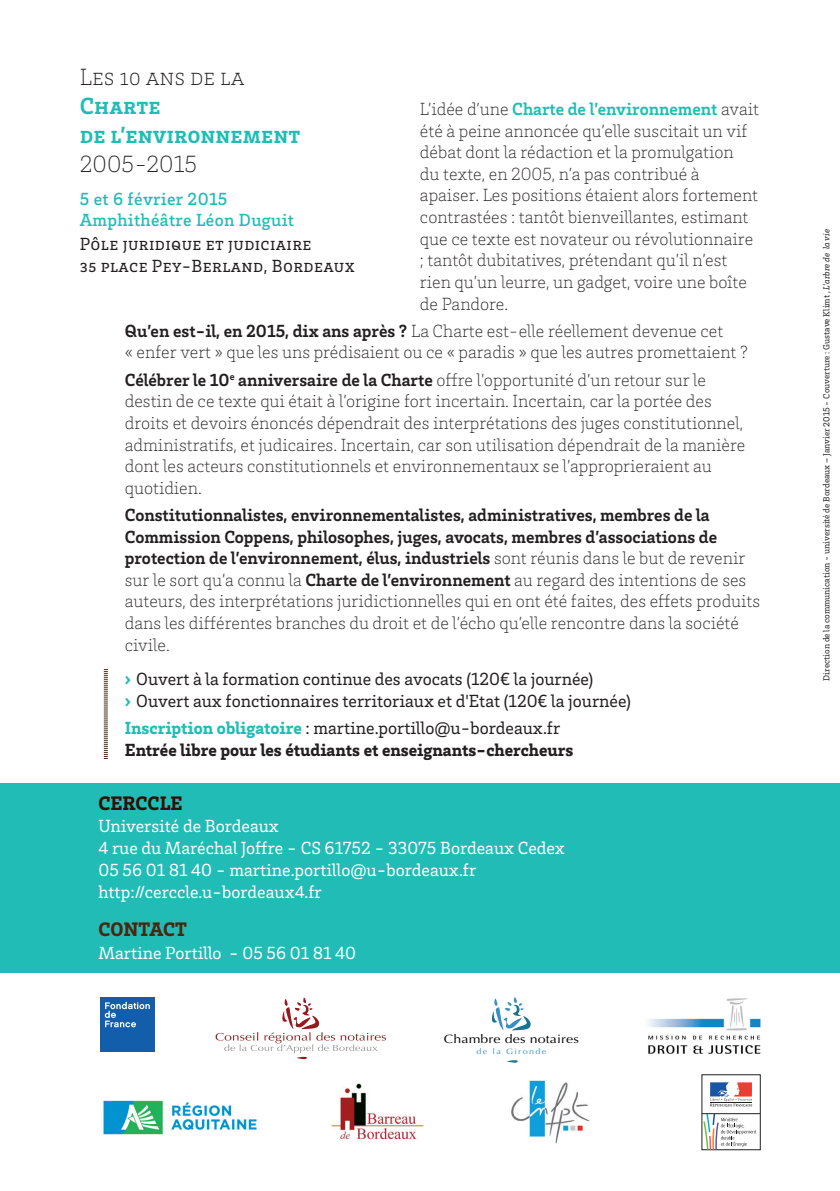
<style>
.page{position:relative;width:840px;height:1191px;background:#fff}
.page>*{position:absolute;margin:0;border:0;box-sizing:border-box;transform-origin:0 0}
.t1{font:700 24px/28.8px "Brix Slab";color:#22bcb6}
.t2{font:200 24px "Brix Slab";color:#231f20}
.t3{font:900 20px "Brix Slab";color:#340d03}
.t4{font:900 20px "Brix Slab";color:#4b260f}
.t5{font:200 18px/21.6px "Brix Slab";color:#231f20}
.t6{font:18px/22px "Brix Slab";color:#fff}
.t7{font:18px/21.6px "Brix Slab";color:#231f20}
.t8{font:900 18px/21.6px "Brix Slab";color:#231f20}
.t9{font:18px/21.6px "Brix Slab";letter-spacing:.02em;color:#231f20}
.t10{font:500 18px/21.6px "Brix Slab";letter-spacing:.02em;color:#22bcb6}
.t11{font:12px "Optima";letter-spacing:.01em;color:#000;scale:1.18 1}
.t12{font:9px "Brix Slab";letter-spacing:-.005em;color:#231f20}
.t13{font:7.8px "Optima";letter-spacing:.15em;color:#3a8fc3;scale:1.16 1}
.s1{font-weight:700;color:#22bcb6}
.s2{font-weight:700}
.s3{font-weight:900;color:#22bcb6}
.s4{color:#22bcb6}
.s5{font-weight:400}
.s6{font-style:italic}
</style>
<div class="page">
<div style="left:0;top:783px;width:839px;height:190px;background:#22bcb6"></div>
<hr style="left:839px;top:0;width:1px;height:533px;background:#22bcb6">
<div style="left:100px;top:997px;width:54px;height:55px;background:#125eaa"></div>
<svg style="left:105px;top:1002px;width:45px;height:25px"></svg>
<img style="left:647px;top:998px;width:114px;height:56px">
<svg style="left:491px;top:997px;width:39px;height:33px"></svg>
<svg style="left:507px;top:1060px;width:10px;height:2px"></svg>
<svg style="left:215px;top:997px;width:171px;height:62px"></svg>
<svg style="left:104px;top:669px;width:4px;height:90px"></svg>
<div style="left:701px;top:1074px;width:59px;height:76px;border:1px solid #231f20"></div>
<svg style="left:710px;top:1082px;width:41px;height:25px"></svg>
<hr style="left:701px;top:1113px;width:58px;height:1px;background:#231f20">
<svg style="left:703px;top:1113px;width:52px;height:36px"></svg>
<img style="left:103px;top:1100px;width:154px;height:35px">
<img style="left:331px;top:1083px;width:93px;height:57px">
<img style="left:511px;top:1080px;width:79px;height:64px">
<h1 class="t2" style="left:80px;top:62px;width:166px">Les 10 ans de la</h1>
<h1 class="t1" style="left:80px;top:91px;width:222px">Charte<br>de l’environnement</h1>
<h1 class="t2" style="left:80px;top:148px;width:119px">2005-2015</h1>
<p class="t10" style="left:80px;top:187px;width:215px">5 et 6 février 2015<br>Amphithéâtre Léon Duguit</p>
<p class="t9" style="left:80px;top:233px;width:276px">Pôle juridique et judiciaire<br>35 place Pey-Berland, Bordeaux</p>
<p class="t5" style="left:420px;top:98px;width:340px">L’idée d’une <span class="s1">Charte de l’environnement</span> avait été à peine annoncée qu’elle suscitait un vif débat dont la rédaction et la promulgation<br>du texte, en 2005, n’a pas contribué à apaiser. Les positions étaient alors fortement contrastées : tantôt bienveillantes, estimant que ce texte est novateur ou révolutionnaire ; tantôt dubitatives, prétendant qu’il n’est rien qu’un leurre, un gadget, voire une boîte de Pandore.</p>
<p class="t5" style="left:125px;top:319px;width:624px"><span class="s2">Qu’en est-il, en 2015, dix ans après ?</span> La Charte est-elle réellement devenue cet<br>« enfer vert » que les uns prédisaient ou ce « paradis » que les autres promettaient ?</p>
<p class="t5" style="left:125px;top:368px;width:621px"><span class="s2">Célébrer le 10</span><sup>e</sup> <span class="s2">anniversaire de la Charte</span> offre l’opportunité d’un retour sur le destin de ce texte qui était à l’origine fort incertain. Incertain, car la portée des droits et devoirs énoncés dépendrait des interprétations des juges constitutionnel, administratifs, et judicaires. Incertain, car son utilisation dépendrait de la manière dont les acteurs constitutionnels et environnementaux se l’approprieraient au quotidien.</p>
<p class="t5" style="left:125px;top:503px;width:636px"><span class="s2">Constitutionnalistes, environnementalistes, administratives, membres de la Commission Coppens, philosophes, juges, avocats, membres d’associations de protection de l’environnement, élus, industriels</span> sont réunis dans le but de revenir sur le sort qu’a connu la <span class="s2">Charte de l’environnement</span> au regard des intentions de ses auteurs, des interprétations juridictionnelles qui en ont été faites, des effets produits dans les différentes branches du droit et de l’écho qu’elle rencontre dans la société civile.</p>
<p class="t7" style="left:125px;top:667px;width:507px"><span class="s3">›</span> Ouvert à la formation continue des avocats (120€ la journée)<br><span class="s3">›</span> Ouvert aux fonctionnaires territoriaux et d'Etat (120€ la journée)</p>
<p class="t8" style="left:125px;top:716px;width:450px"><span class="s4">Inscription obligatoire</span> <span class="s5">: martine.portillo@u-bordeaux.fr<br></span>Entrée libre pour les étudiants et enseignants-chercheurs</p>
<p class="t3" style="left:98px;top:790px;width:85px">CERCCLE</p>
<p class="t6" style="left:98px;top:814px;width:467px">Université de Bordeaux<br>4 rue du Maréchal Joffre - CS 61752 - 33075 Bordeaux Cedex 05 56 01 81 40 - martine.portillo@u-bordeaux.fr http://cerccle.u-bordeaux4.fr</p>
<p class="t4" style="left:98px;top:916px;width:90px">CONTACT</p>
<p class="t6" style="left:98px;top:940px;width:259px">Martine Portillo - 05 56 01 81 40</p>
<p class="t11" style="left:443px;top:1032px;width:116px">Chambre des notaires</p>
<p class="t13" style="left:476px;top:1046px;width:62px">de la Gironde</p>
<p class="t12" style="left:820px;top:680px;width:453px;rotate:-90deg">Direction de la communication - université de Bordeaux – Janvier 2015 - Couverture : Gustave Klimt , <span class="s6">L’arbre de la vie</span></p>
</div>
